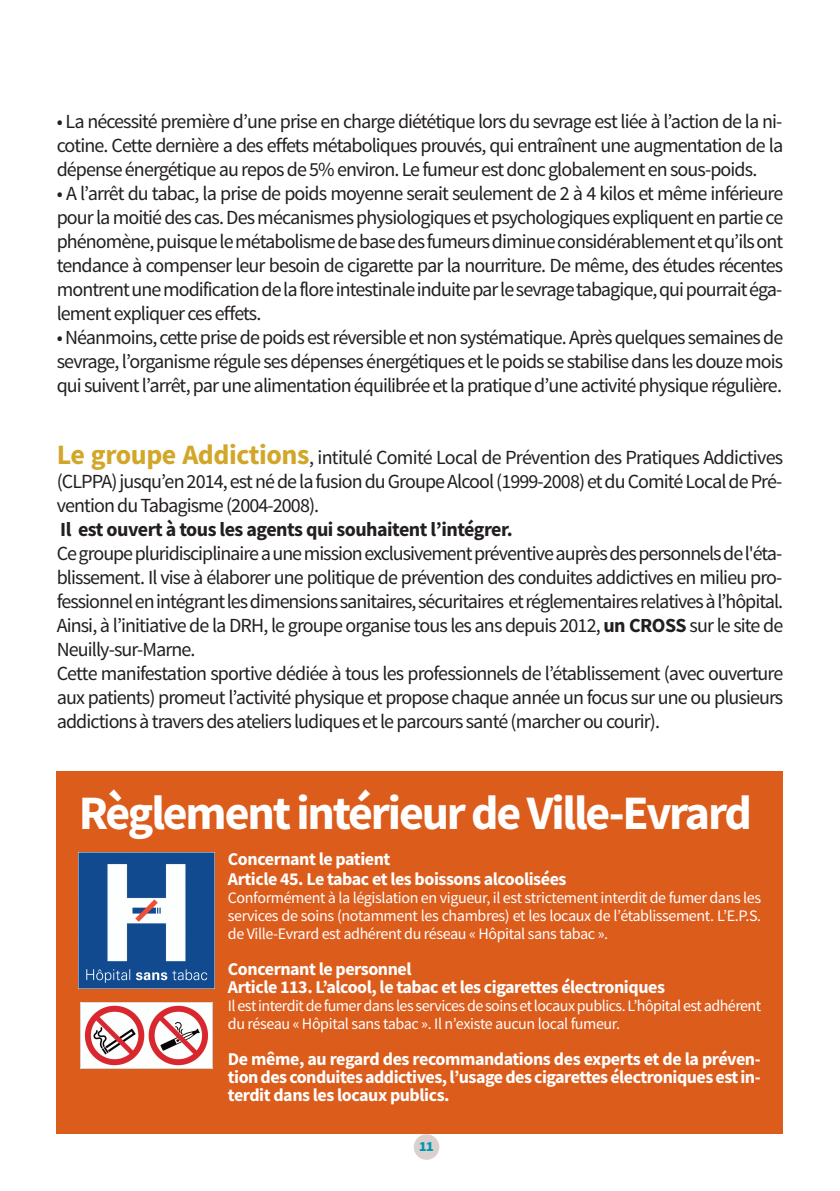
<style>
.page{position:relative;width:840px;height:1191px;background:#fff}
.page>*{position:absolute;margin:0;border:0;box-sizing:border-box;transform-origin:0 0}
.t1{font:700 48px "Source Sans Pro";letter-spacing:-.05em;color:#fff}
.t2{font:20px/24px "Source Sans Pro";letter-spacing:-.045em;color:#231f20;text-align:justify}
.t3{font:700 20px "Source Sans Pro";letter-spacing:-.025em;color:#231f20}
.t4{font:700 18px/18px "Source Sans Pro";letter-spacing:-.025em;color:#fff}
.t5{font:16px/18px "Source Sans Pro";letter-spacing:-.025em;color:#fff;text-align:justify}
.t6{font:900 14px "Source Sans Pro";color:#0098b0}
.s1{font-weight:700;font-size:28px;color:#d2a729}
.s2{font-weight:700}
</style>
<div class="page">
<div style="left:413px;top:1134px;width:26px;height:25px;background:#dad1ce;border-radius:50%"></div>
<div style="left:57px;top:771px;width:725px;height:363px;background:#dc5c1c"></div>
<img style="left:78px;top:852px;width:137px;height:137px">
<img style="left:80px;top:1002px;width:132px;height:66px">
<p class="t2" style="left:57px;top:111px;width:727px">• la nécessité première d’une prise en charge diététique lors du sevrage est liée à l’action de la ni&shy;cotine. cette dernière a des effets métaboliques prouvés, qui entraînent une augmentation de la dépense énergétique au repos de 5% environ. le fumeurest donc globalement en sous-poids.</p>
<p class="t2" style="left:57px;top:183px;width:727px">• a l’arrêt du tabac, la prise de poids moyenne serait seulement de 2 à 4 kilos et même inférieure pourlamoitiédescas.desmécanismesphysiologiquesetpsychologiquesexpliquentenpartiece phénomène,puisquelemétabolismedebasedesfumeursdiminueconsidérablementetqu’ilsont tendance à compenser leur besoin de cigarette par la nourriture. de même, des études récentes montrentunemodificationdelafloreintestinaleinduiteparlesevragetabagique,quipourraitéga&shy;lement expliquerces effets.</p>
<p class="t2" style="left:57px;top:327px;width:727px">• néanmoins, cette prise de poids est réversible et non systématique. après quelques semaines de sevrage, l’organisme régule ses dépenses énergétiques et le poids se stabilise dans les douze mois qui suivent l’arrêt, parune alimentation équilibrée et la pratique d’une activité physique régulière.</p>
<p class="t2" style="left:57px;top:447px;width:727px"><span class="s1">le groupe addictions</span>, intitulé comité local de Prévention des Pratiques addictives (clPPa)jusqu’en2014,estnédelafusionduGroupealcool(1999-2008)etducomitélocaldePré&shy;vention du tabagisme (2004-2008).</p>
<p class="t3" style="left:60px;top:522px;width:454px">il est ouvert à tous les agents qui souhaitent l’intégrer.</p>
<p class="t2" style="left:57px;top:543px;width:727px;text-align:left">cegroupepluridisciplinaireaunemissionexclusivementpréventiveauprèsdespersonnelsdel'éta&shy;blissement. il vise à élaborer une politique de prévention des conduites addictives en milieu pro&shy;fessionnelenintégrantlesdimensionssanitaires,sécuritaires etréglementairesrelativesàl’hôpital. ainsi, à l’initiative de la drH, le groupe organise tous les ans depuis 2012, <span class="s2">un cross</span> sur le site de neuilly-sur-marne.<br>cette manifestation sportive dédiée à tous les professionnels de l’établissement (avec ouverture aux patients) promeut l’activité physique et propose chaque année un focus sur une ou plusieurs addictions à travers des ateliers ludiques et le parcours santé (marcherou courir).</p>
<h1 class="t1" style="left:79px;top:795px;width:674px">règlement intérieurdeVille-evrard</h1>
<p class="t4" style="left:228px;top:850px;width:340px;line-height:20px">concernant le patient<br>article 45. le tabac et les boissons alcoolisées</p>
<p class="t5" style="left:228px;top:890px;width:534px">conformément à la législation en vigueur, il est strictement interdit de fumer dans les services de soins (notamment les chambres) et les locaux de l’établissement. l’e.P.s. de ville-evrard est adhérent du réseau « Hôpital sans tabac ».</p>
<p class="t4" style="left:228px;top:961px;width:438px">concernant le personnel<br>article 113. l’alcool, le tabac et les cigarettes électroniques</p>
<p class="t5" style="left:228px;top:998px;width:534px">ilestinterditdefumerdans les servicesdesoinsetlocauxpublics.l’hôpitalestadhérent du réseau « Hôpital sans tabac ». il n’existe aucun local fumeur.</p>
<p class="t4" style="left:228px;top:1051px;width:534px;text-align:justify">de même, au regard des recommandations des experts et de la préven&shy;tiondes conduitesaddictives,l’usagedes cigarettesélectroniquesestin&shy;terdit dans les locaux publics.</p>
<p class="t6" style="left:419px;top:1141px;width:16px">11</p>
</div>
